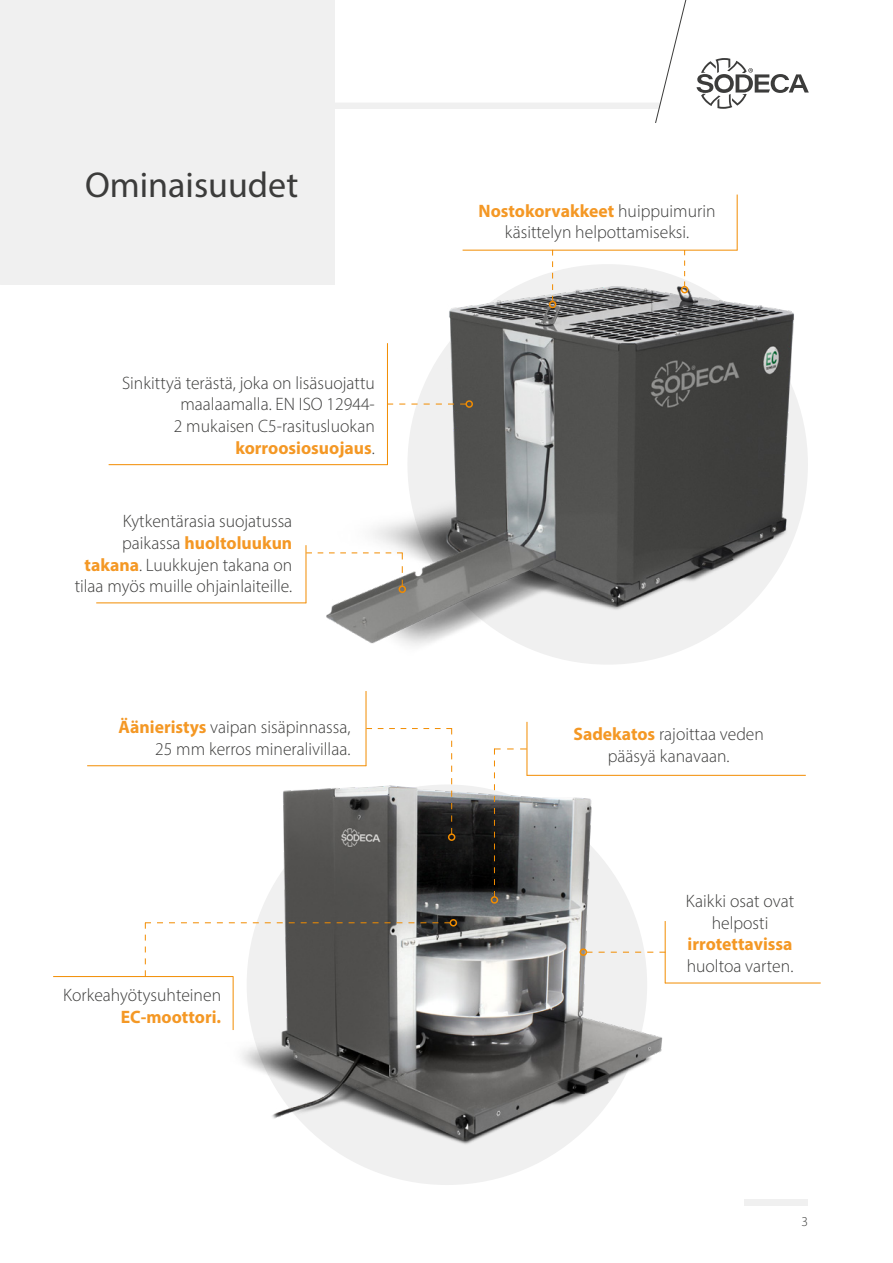
<style>
.page{position:relative;width:893px;height:1263px;background:#fff}
.page>*{position:absolute;margin:0;border:0;box-sizing:border-box;transform-origin:0 0}
.t1{font:36px "Myriad Pro";color:#3c3c3b}
.t2{font:300 18px/21.6px "Myriad Pro";color:#3c3c3b;text-align:center}
.t3{font:700 18px "Myriad Pro";color:#f49825}
.t4{font:300 13.5px "Myriad Pro";color:#3c3c3b}
.s1{font-weight:700;color:#f49825}
</style>
<div class="page">
<div style="left:744px;top:1199px;width:64px;height:6px;background:#f0f0f0"></div>
<svg style="left:334px;top:0;width:353px;height:124px"></svg>
<svg style="left:696px;top:58px;width:113px;height:51px"></svg>
<div style="left:0;top:0;width:334px;height:285px;background:#f0f0f0"></div>
<div style="left:247px;top:784px;width:400px;height:401px;background:#f0f0f0;border-radius:50%"></div>
<img style="left:209px;top:756px;width:458px;height:392px">
<img style="left:308px;top:212px;width:499px;height:482px">
<hr style="left:53px;top:976px;width:180px;height:1px;background:#f28c00">
<hr style="left:233px;top:976px;width:1px;height:54px;background:#f28c00">
<div style="left:450px;top:919px;width:7px;height:7px;border:2px solid #f28c00;border-radius:50%"></div>
<svg style="left:145px;top:922px;width:305px;height:54px"></svg>
<hr style="left:527px;top:775px;width:279px;height:1px;background:#f28c00">
<hr style="left:527px;top:722px;width:1px;height:54px;background:#f28c00">
<div style="left:491px;top:896px;width:7px;height:8px;border:2px solid #f28c00;border-radius:50%"></div>
<svg style="left:494px;top:749px;width:33px;height:148px"></svg>
<hr style="left:87px;top:765px;width:279px;height:1px;background:#f28c00">
<hr style="left:366px;top:691px;width:1px;height:75px;background:#f28c00">
<div style="left:448px;top:833px;width:7px;height:8px;border:2px solid #f28c00;border-radius:50%"></div>
<svg style="left:366px;top:728px;width:86px;height:106px"></svg>
<hr style="left:96px;top:602px;width:210px;height:1px;background:#f28c00">
<hr style="left:306px;top:545px;width:1px;height:58px;background:#f28c00">
<div style="left:398px;top:585px;width:8px;height:8px;border:2px solid #f28c00;border-radius:50%"></div>
<svg style="left:306px;top:552px;width:97px;height:34px"></svg>
<hr style="left:109px;top:464px;width:279px;height:1px;background:#f28c00">
<hr style="left:387px;top:343px;width:1px;height:122px;background:#f28c00">
<svg style="left:388px;top:404px;width:77px;height:1px"></svg>
<div style="left:465px;top:400px;width:8px;height:8px;border:2px solid #f28c00;border-radius:50%"></div>
<hr style="left:463px;top:250px;width:274px;height:1px;background:#f28c00">
<hr style="left:737px;top:195px;width:1px;height:55px;background:#f28c00">
<svg style="left:684px;top:250px;width:1px;height:36px"></svg>
<div style="left:681px;top:286px;width:7px;height:7px;border:2px solid #f28c00;border-radius:50%"></div>
<svg style="left:552px;top:251px;width:1px;height:50px"></svg>
<div style="left:549px;top:301px;width:7px;height:7px;border:2px solid #f28c00;border-radius:50%"></div>
<hr style="left:665px;top:983px;width:156px;height:1px;background:#f28c00">
<hr style="left:665px;top:921px;width:1px;height:62px;background:#f28c00">
<svg style="left:587px;top:952px;width:78px;height:1px"></svg>
<div style="left:580px;top:948px;width:7px;height:8px;border:2px solid #f28c00;border-radius:50%"></div>
<h1 class="t1" style="left:85px;top:163px;width:215px">Ominaisuudet</h1>
<p class="t2" style="left:122px;top:372px;width:254px;text-align:right">Sinkittyä terästä, joka on lisäsuojattu maalaamalla. EN ISO 12944-<br>2 mukaisen C5-rasitusluokan <span class="s1">korroosiosuojaus</span>.</p>
<p class="t2" style="left:75px;top:510px;width:219px;text-align:right">Kytkentärasia suojatussa paikassa <span class="s1">huoltoluukun takana</span>. Luukkujen takana on tilaa myös muille ohjainlaiteille.</p>
<p class="t2" style="left:479px;top:200px;width:238px"><span class="s1">Nostokorvakkeet</span> huippuimurin käsittelyn helpottamiseksi.</p>
<p class="t2" style="left:119px;top:716px;width:233px;text-align:right"><span class="s1">Äänieristys</span> vaipan sisäpinnassa,<br>25 mm kerros mineralivillaa.</p>
<p class="t2" style="left:573px;top:723px;width:192px"><span class="s1">Sadekatos</span> rajoittaa veden pääsyä kanavaan.</p>
<p class="t2" style="left:63px;top:984px;width:160px">Korkeahyötysuhteinen</p>
<p class="t3" style="left:121px;top:1005px;width:102px">EC-moottori.</p>
<p class="t2" style="left:686px;top:890px;width:110px">Kaikki osat ovat helposti</p>
<p class="t3" style="left:688px;top:932px;width:106px">irrotettavissa</p>
<p class="t2" style="left:687px;top:955px;width:108px">huoltoa varten.</p>
<p class="t4" style="left:801px;top:1214px;width:8px">3</p>
</div>
